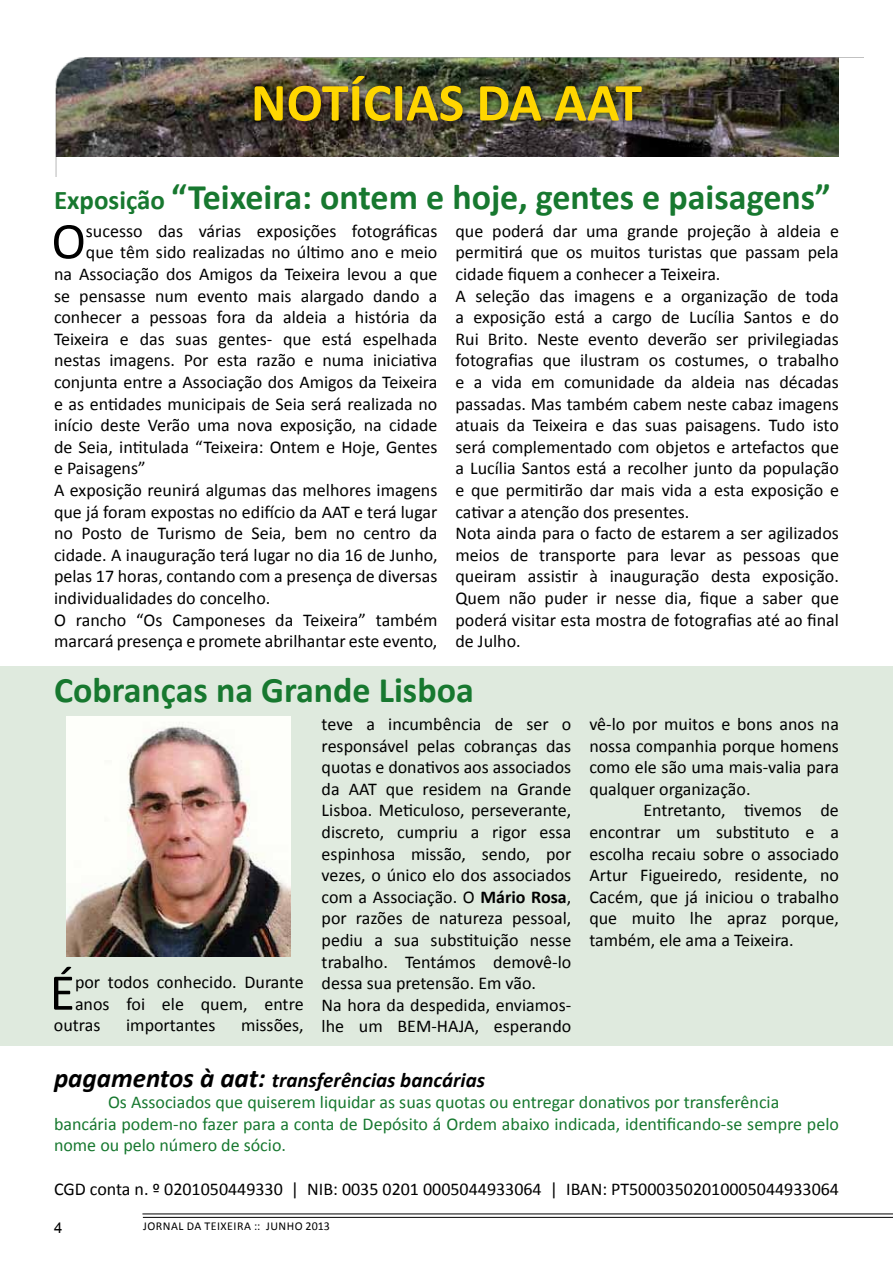
<style>
.page{position:relative;width:893px;height:1263px;background:#fff}
.page>*{position:absolute;margin:0;border:0;box-sizing:border-box;transform-origin:0 0}
.t1{font:700 54px "Calibri";color:#ffd600}
.t2{font:52.05px "Calibri";color:#000}
.t3{font:700 36px "Calibri";color:#17782f}
.t4{font:italic 700 21px "Calibri";color:#000}
.t5{font:18px/21.6px "Calibri";color:#000}
.t6{font:18px/21.6px "Calibri";color:#17782f}
.t7{font:15px "Arial";color:#000}
.t8{font:12px "Calibri";letter-spacing:.04em;color:#000}
.s1{font-size:27px}
.s2{font-weight:700}
</style>
<div class="page">
<hr style="left:142px;top:1213px;width:751px;height:1px;background:#000">
<hr style="left:143px;top:1217px;width:750px;height:1px;background:#000">
<div style="left:0;top:666px;width:893px;height:380px;background:#dfeade"></div>
<img style="left:67px;top:716px;width:224px;height:241px">
<img style="left:55px;top:57px;width:808px;height:119px">
<h1 class="t1" style="left:251px;top:68px;width:138px">NOTÍCIAS</h1>
<h1 class="t1" style="left:476px;top:68px;width:108px">DA AAT</h1>
<h3 class="t3" style="left:54px;top:174px;width:778px"><span class="s1">Exposição</span> “Teixeira: ontem e hoje, gentes e paisagens”</h3>
<h2 class="t2" style="left:51px;top:208px;width:31px">O</h2>
<p class="t5" style="left:86px;top:220px;width:353px">sucesso das várias exposições fotográficas</p>
<p class="t5" style="left:86px;top:242px;width:353px">que têm sido realizadas no último ano e meio</p>
<p class="t5" style="left:54px;top:263px;width:385px">na Associação dos Amigos da Teixeira levou a que</p>
<p class="t5" style="left:54px;top:285px;width:385px">se pensasse num evento mais alargado dando a</p>
<p class="t5" style="left:54px;top:306px;width:385px">conhecer a pessoas fora da aldeia a história da</p>
<p class="t5" style="left:54px;top:328px;width:385px">Teixeira e das suas gentes- que está espelhada</p>
<p class="t5" style="left:54px;top:350px;width:385px">nestas imagens. Por esta razão e numa iniciativa</p>
<p class="t5" style="left:54px;top:371px;width:385px">conjunta entre a Associação dos Amigos da Teixeira</p>
<p class="t5" style="left:54px;top:393px;width:385px">e as entidades municipais de Seia será realizada no</p>
<p class="t5" style="left:54px;top:414px;width:385px">início deste Verão uma nova exposição, na cidade</p>
<p class="t5" style="left:54px;top:436px;width:385px">de Seia, intitulada “Teixeira: Ontem e Hoje, Gentes</p>
<p class="t5" style="left:54px;top:458px;width:93px">e Paisagens”</p>
<p class="t5" style="left:54px;top:479px;width:385px">A exposição reunirá algumas das melhores imagens</p>
<p class="t5" style="left:54px;top:501px;width:385px">que já foram expostas no edifício da AAT e terá lugar</p>
<p class="t5" style="left:54px;top:522px;width:385px">no Posto de Turismo de Seia, bem no centro da</p>
<p class="t5" style="left:54px;top:544px;width:385px">cidade. A inauguração terá lugar no dia 16 de Junho,</p>
<p class="t5" style="left:54px;top:566px;width:385px">pelas 17 horas, contando com a presença de diversas</p>
<p class="t5" style="left:54px;top:587px;width:218px">individualidades do concelho.</p>
<p class="t5" style="left:54px;top:609px;width:385px">O rancho “Os Camponeses da Teixeira” também</p>
<p class="t5" style="left:54px;top:630px;width:385px">marcará presença e promete abrilhantar este evento,</p>
<p class="t5" style="left:455px;top:220px;width:385px">que poderá dar uma grande projeção à aldeia e permitirá que os muitos turistas que passam pela cidade fiquem a conhecer a Teixeira.<br>A seleção das imagens e a organização de toda a exposição está a cargo de Lucília Santos e do Rui Brito. N este evento deverão ser privilegiadas fotografias que ilustram os costumes, o trabalho e a vida em comunidade da aldeia nas décadas passadas. Mas também cabem neste cabaz imagens atuais da Teixeira e das suas paisagens. Tudo isto será complementado com objetos e artefactos que a Lucília Santos está a recolher junto da população e que permitirão dar mais vida a esta exposição e cativar a atenção dos presentes.<br>Nota ainda para o facto de estarem a ser agilizados meios de transporte para levar as pessoas que queiram assistir à inauguração desta exposição.<br>Quem não puder ir nesse dia, fique a saber que poderá visitar esta mostra de fotografias até ao final de Julho.</p>
<h3 class="t3" style="left:54px;top:667px;width:421px">Cobranças na Grande Lisboa</h3>
<h2 class="t2" style="left:50px;top:959px;width:27px">É</h2>
<p class="t5" style="left:75px;top:971px;width:230px">por todos conhecido. Durante</p>
<p class="t5" style="left:75px;top:993px;width:230px">anos foi ele quem, entre</p>
<p class="t5" style="left:54px;top:1014px;width:48px">outras</p>
<p class="t5" style="left:126px;top:1014px;width:91px">importantes</p>
<p class="t5" style="left:241px;top:1014px;width:64px">missões,</p>
<p class="t5" style="left:322px;top:713px;width:251px">teve a incumbência de ser o responsável pelas cobranças das quotas e donativos aos associados da AAT que residem na Grande<br>Lisboa. Meticuloso, perseverante, discreto, cumpriu a rigor essa espinhosa missão, sendo, por vezes, o único elo dos associados com a Associação. O <span class="s2">Mário Rosa</span>, por razões de natureza pessoal, pediu a sua substituição nesse trabalho. Tentámos demovê-lo dessa sua pretensão. Em vão.<br>Na hora da despedida, enviamos&shy;lhe um BEM-HAJA, esperando</p>
<p class="t5" style="left:589px;top:713px;width:251px;text-align:justify">vê-lo por muitos e bons anos na nossa companhia porque homens como ele são uma mais-valia para qualquer organização.</p>
<p class="t5" style="left:589px;top:800px;width:251px;text-align:justify;text-indent:54px">Entretanto, tivemos de encontrar um substituto e a escolha recaiu sobre o associado Artur Figueiredo, residente, no Cacém, que já iniciou o trabalho que muito lhe apraz porque, também, ele ama a Teixeira.</p>
<p class="t4" style="left:54px;top:1066px;width:433px"><span class="s1">pagamentos à aat:</span> transferências bancárias</p>
<p class="t6" style="left:54px;top:1091px;width:786px;text-indent:54px">Os Associados que quiserem liquidar as suas quotas ou entregar donativos por transferência bancária podem-no fazer para a conta de Depósito á Ordem abaixo indicada, identificando-se sempre pelo nome ou pelo número de sócio.</p>
<p class="t5" style="left:54px;top:1178px;width:786px">CGD conta n. º 0201050449330 | NIB: 0035 0201 0005044933064 | IBAN: PT50003502010005044933064</p>
<p class="t7" style="left:54px;top:1218px;width:10px">4</p>
<p class="t8" style="left:143px;top:1218px;width:188px">Jornal da Teixeira :: JUN HO 2013</p>
</div>
